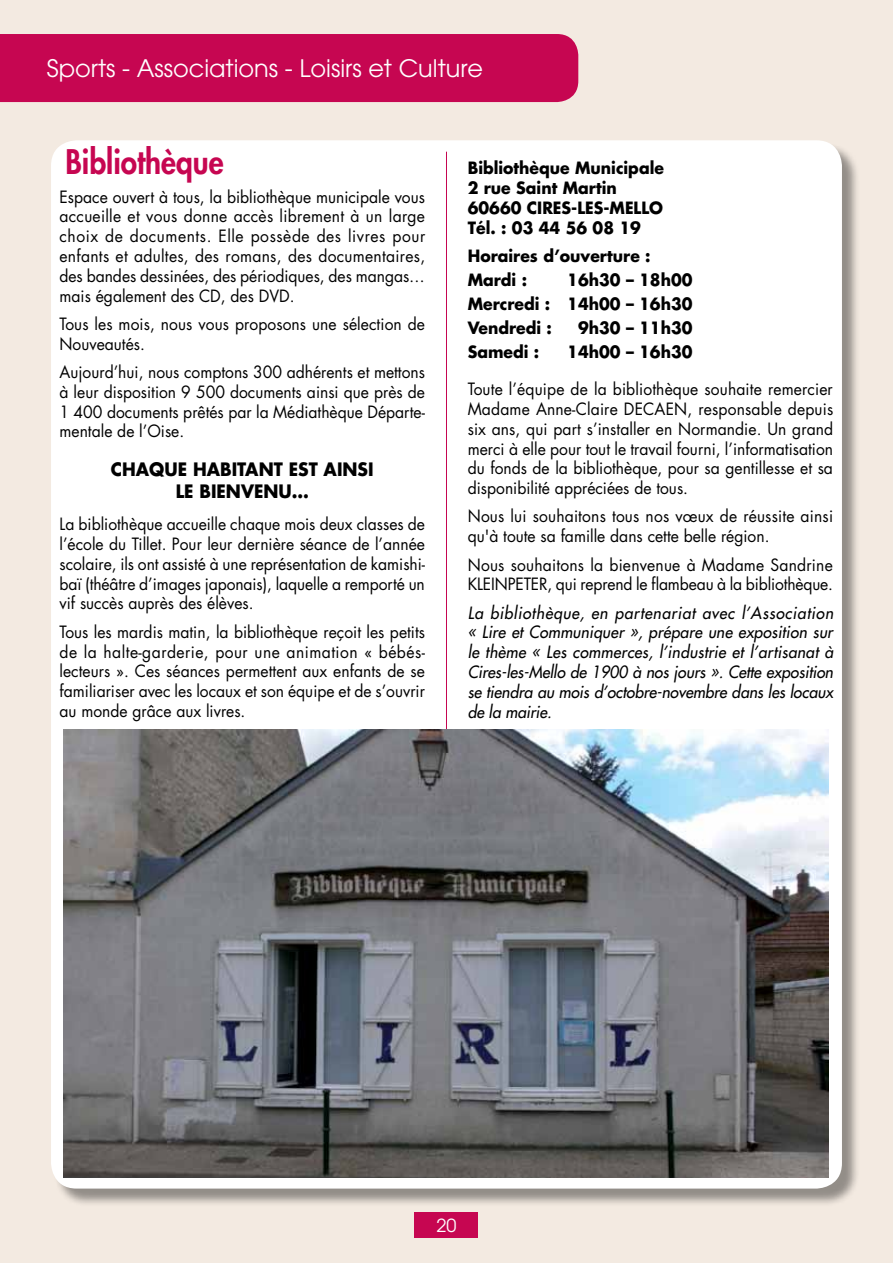
<style>
.page{position:relative;width:893px;height:1263px;background:#f3eae1}
.page>*{position:absolute;margin:0;border:0;box-sizing:border-box;transform-origin:0 0}
.t1{font:800 33px "Futura";color:#c60651;scale:.9 1}
.t2{font:24px "Avant Garde";color:#fff}
.t3{font:700 18px/21.6px "Futura";color:#000;text-align:center;scale:.95 1}
.t4{font:18px "Avant Garde";color:#fff}
.t5{font:16.5px/19.8px "Futura";color:#000;text-align:justify;scale:.95 1}
.t6{font:italic 16.5px/19.8px "Futura";color:#000;text-align:justify;scale:.95 1}
.t7{font:700 16.5px/24px "Futura";color:#000;scale:.95 1}
.s1{color:#fff}
</style>
<div class="page">
<div style="left:415px;top:1212px;width:63px;height:25px;background:#c60651"></div>
<div style="left:0;top:34px;width:578px;height:68px;background:#c60651"></div>
<div style="left:53px;top:143px;width:808px;height:1064px;background:#000;opacity:.4"></div>
<div style="left:51px;top:140px;width:791px;height:1048px;background:#fff;border-radius:26px"></div>
<hr style="left:446px;top:152px;width:1px;height:663px;background:#c60651">
<img style="left:64px;top:729px;width:764px;height:449px">
<h2 class="t2" style="left:47px;top:54px;width:438px">Sports - Associations - Loisirs et Culture</h2>
<h1 class="t1" style="left:66px;top:140px;width:177px">Bibliothèque</h1>
<p class="t5" style="left:60px;top:186px;width:386px">Espace ouvert à tous, la bibliothèque municipale vous accueille et vous donne accès librement à un large choix de documents. Elle possède des livres pour enfants et adultes, des romans, des documentaires, des bandes dessinées, des périodiques, des mangas… mais également des CD, des DVD.</p>
<p class="t5" style="left:60px;top:314px;width:386px">Tous les mois, nous vous proposons une sélection de<br>Nouveautés.</p>
<p class="t5" style="left:60px;top:362px;width:386px">Aujourd’hui, nous comptons 300 adhérents et mettons à leur disposition 9 500 documents ainsi que près de 1 400 documents prêtés par la Médiathèque Départe&shy;mentale de l’Oise.</p>
<p class="t3" style="left:111px;top:458px;width:278px">CHAQUE HABITANT EST AINSI<br>LE BIENVENU…</p>
<p class="t5" style="left:60px;top:514px;width:386px">La bibliothèque accueille chaque mois deux classes de l’école du Tillet. Pour leur dernière séance de l’année scolaire, ils ont assisté à une représentation de kamishi&shy;baï (théâtre d’images japonais), laquelle a remporté un vif succès auprès des élèves.</p>
<p class="t5" style="left:60px;top:622px;width:386px">Tous les mardis matin, la bibliothèque reçoit les petits de la halte-garderie, pour une animation « bébés&shy;lecteurs ». Ces séances permettent aux enfants de se familiariser avec les locaux et son équipe et de s’ouvrir au monde grâce aux livres.</p>
<p class="t7" style="left:468px;top:158px;width:208px;line-height:19.8px">Bibliothèque Municipale<br>2 rue Saint Martin<br>60660 CIRES-LES-MELLO<br>Tél. : 03 44 56 08 19</p>
<p class="t7" style="left:468px;top:243px;width:194px">Horaires d’ouverture :<br>Mardi :</p>
<p class="t7" style="left:468px;top:267px;width:238px;text-align:justify;text-indent:99px">16h30 – 18h00<br>Mercredi : 14h00 – 16h30<br>Vendredi : <span class="s1">0</span>9h30 – 11h30<br>Samedi :</p>
<p class="t7" style="left:567px;top:340px;width:133px">14h00 – 16h30</p>
<p class="t5" style="left:468px;top:379px;width:386px">Toute l’équipe de la bibliothèque souhaite remercier Madame Anne-Claire DECAEN, responsable depuis six ans, qui part s’installer en Normandie. Un grand merci à elle pour tout le travail fourni, l’informatisation du fonds de la bibliothèque, pour sa gentillesse et sa disponibilité appréciées de tous.</p>
<p class="t5" style="left:468px;top:506px;width:386px">Nous lui souhaitons tous nos vœux de réussite ainsi qu'à toute sa famille dans cette belle région.</p>
<p class="t5" style="left:468px;top:554px;width:386px">Nous souhaitons la bienvenue à Madame Sandrine<br>KLEINPETER, qui reprend le flambeau à la bibliothèque.</p>
<p class="t6" style="left:468px;top:602px;width:386px">La bibliothèque, en partenariat avec l’Association « Lire et Communiquer », prépare une exposition sur le thème « Les commerces, l’industrie et l’artisanat à Cires-les-Mello de 1900 à nos jours ». Cette exposition se tiendra au mois d’octobre-novembre dans les locaux de la mairie.</p>
<p class="t4" style="left:436px;top:1214px;width:21px">20</p>
</div>
